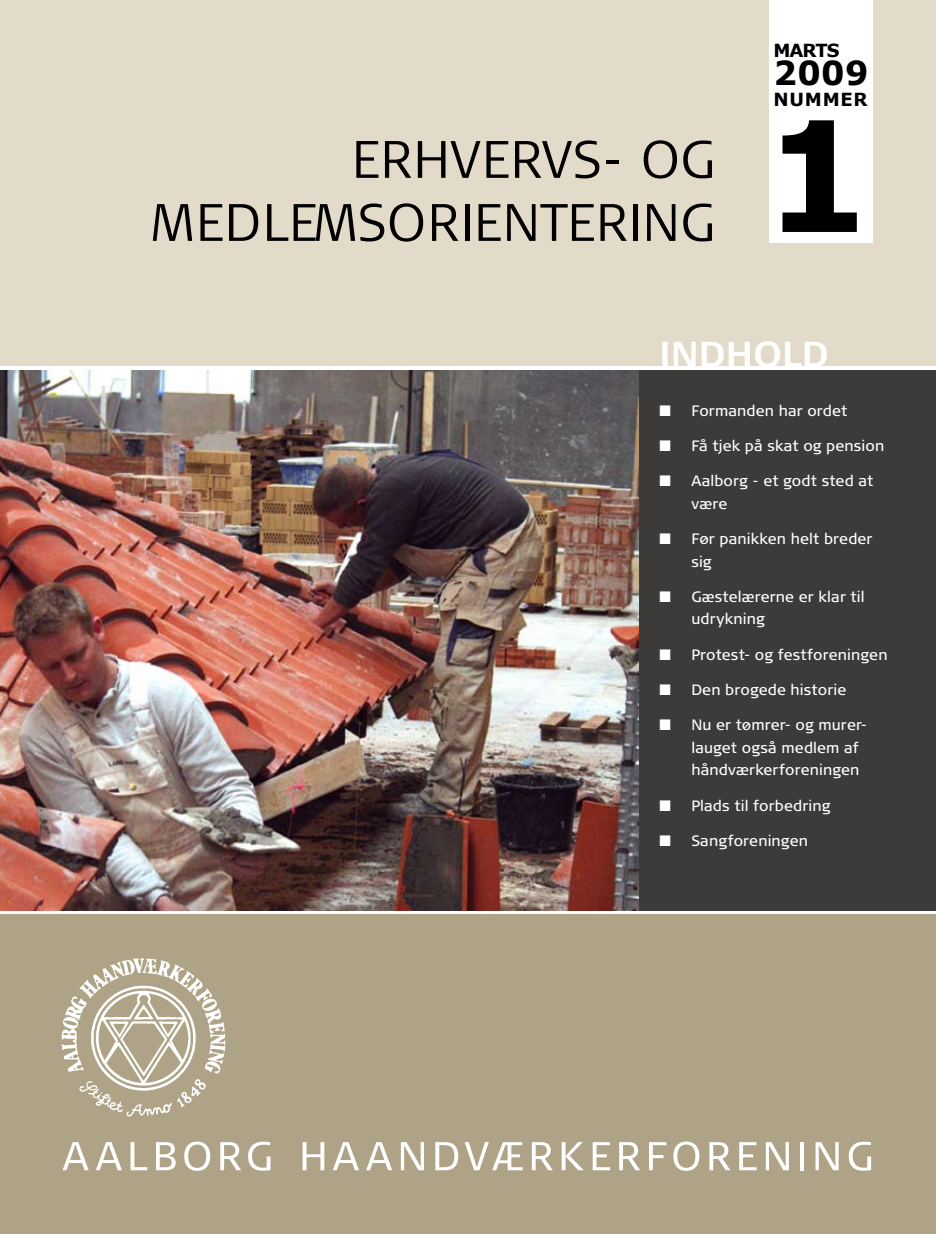
<style>
.page{position:relative;width:936px;height:1234px;background:#fff}
.page>*{position:absolute;margin:0;border:0;box-sizing:border-box;transform-origin:0 0}
.t1{font:700 153px "Verdana";color:#000}
.t2{font:300 52.5px/63px "Signa Normal";letter-spacing:.01em;color:#000;text-align:right}
.t3{font:300 51px "Signa Caps";letter-spacing:.09em;color:#fff}
.t4{font:700 36px "Signa Normal";color:#fff}
.t5{font:700 33px "Verdana";color:#000}
.t6{font:700 18px "Verdana";letter-spacing:.04em;color:#000}
.t7{font:15px/22.5px "Signa Normal";letter-spacing:.01em;color:#fff}
</style>
<div class="page">
<div style="left:0;top:914px;width:935px;height:319px;background:#aea386"></div>
<div style="left:0;top:0;width:935px;height:366px;background:#e3dbc9"></div>
<div style="left:344px;top:370px;width:591px;height:540px;background:#3c3b3a"></div>
<div style="left:769px;top:0;width:103px;height:242px;background:#fff"></div>
<img style="left:61px;top:958px;width:165px;height:159px">
<img style="left:0;top:370px;width:638px;height:540px">
<h2 class="t2" style="left:151px;top:128px;width:565px">ERHVERVS- OG<br>MEDLEMSORIENTERING</h2>
<p class="t6" style="left:773px;top:39px;width:67px">MARTS</p>
<h3 class="t5" style="left:773px;top:52px;width:96px">2009</h3>
<p class="t6" style="left:773px;top:88px;width:95px">NUMMER</p>
<h1 class="t1" style="left:762px;top:79px;width:110px">1</h1>
<h3 class="t4" style="left:659px;top:333px;width:171px">INDHOLD</h3>
<p class="t7" style="left:691px;top:399px;width:157px">Formanden har ordet</p>
<p class="t7" style="left:691px;top:434px;width:194px">Få tjek på skat og pension</p>
<p class="t7" style="left:691px;top:470px;width:183px">Aalborg - et godt sted at være</p>
<p class="t7" style="left:691px;top:527px;width:183px">Før panikken helt breder sig</p>
<p class="t7" style="left:691px;top:585px;width:175px">Gæstelærerne er klar til udrykning</p>
<p class="t7" style="left:691px;top:643px;width:198px">Protest- og festforeningen</p>
<p class="t7" style="left:691px;top:678px;width:156px">Den brogede historie</p>
<p class="t7" style="left:691px;top:713px;width:177px">Nu er tømrer- og murer&shy;lauget også medlem af håndværkerforeningen</p>
<p class="t7" style="left:691px;top:794px;width:141px">Plads til forbedring</p>
<p class="t7" style="left:691px;top:829px;width:118px">Sangforeningen</p>
<h3 class="t3" style="left:62px;top:1123px;width:812px">aalborg haandværkerforening</h3>
</div>
